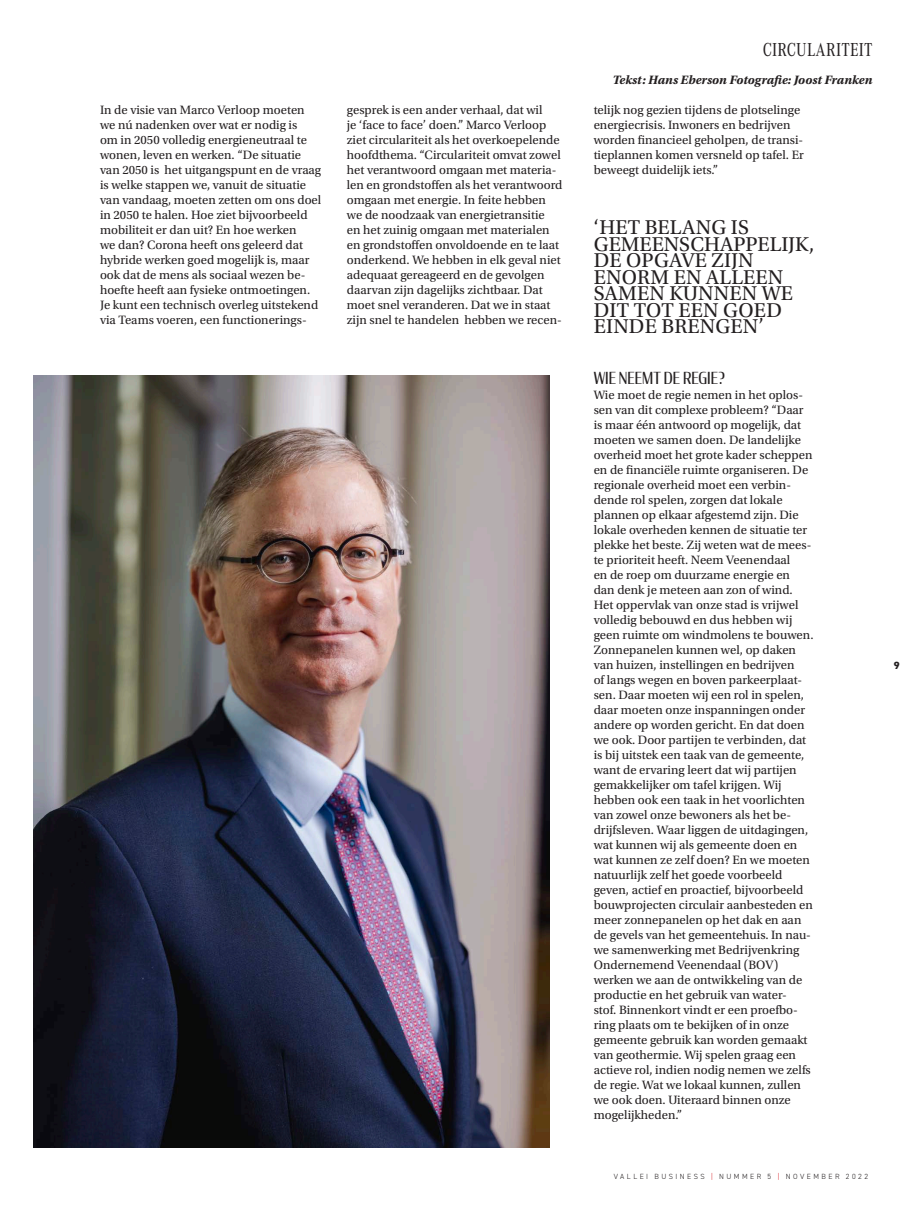
<style>
.page{position:relative;width:915px;height:1212px;background:#fff}
.page>*{position:absolute;margin:0;border:0;box-sizing:border-box;transform-origin:0 0}
.t1{font:21px/16.5px "Utopia Std";letter-spacing:.01em;color:#231f20}
.t2{font:19.5px "Corporate A Cond Pro";letter-spacing:.01em;color:#231f20}
.t3{font:16.5px "Condor Cond";color:#231f20}
.t4{font:12.75px/15px "Utopia Std";color:#231f20}
.t5{font:italic 700 12.75px "Utopia Std";color:#231f20}
.t6{font:800 10.5px "DIN2014";color:#231f20}
.t7{font:300 7.5px "DIN2014";letter-spacing:.325em;color:#231f20}
.s1{color:#d81c23}
</style>
<div class="page">
<img style="left:33px;top:375px;width:516px;height:773px">
<h2 class="t2" style="left:762px;top:36px;width:111px">CIRCULARITEIT</h2>
<p class="t5" style="left:612px;top:72px;width:261px">Tekst: Hans Eberson Fotografie: Joost Franken</p>
<p class="t4" style="left:100px;top:103px;width:223px">In de visie van Marco Verloop moeten we nú nadenken over wat er nodig is<br>om in 2050 volledig energieneutraal te wonen, leven en werken. “De situatie van 2050 is het uitgangspunt en de vraag is welke stappen we, vanuit de situatie van vandaag, moeten zetten om ons doel in 2050 te halen. Hoe ziet bijvoorbeeld mobiliteit er dan uit? En hoe werken<br>we dan? Corona heeft ons geleerd dat hybride werken goed mogelijk is, maar ook dat de mens als sociaal wezen be&shy;hoefte heeft aan fysieke ontmoetingen.<br>Je kunt een technisch overleg uitstekend via Teams voeren, een functionerings-</p>
<p class="t4" style="left:347px;top:103px;width:217px">gesprek is een ander verhaal, dat wil<br>je ‘face to face’ doen.” Marco Verloop ziet circulariteit als het overkoepelende hoofdthema. “Circulariteit omvat zowel het verantwoord omgaan met materia&shy;len en grondstoffen als het verantwoord omgaan met energie. In feite hebben we de noodzaak van energietransitie<br>en het zuinig omgaan met materialen en grondstoffen onvoldoende en te laat onderkend. We hebben in elk geval niet adequaat gereageerd en de gevolgen daarvan zijn dagelijks zichtbaar. Dat moet snel veranderen. Dat we in staat zijn snel te handelen hebben we recen-</p>
<p class="t4" style="left:593px;top:102px;width:211px">telijk nog gezien tijdens de plotselinge energiecrisis. Inwoners en bedrijven worden financieel geholpen, de transi&shy;tieplannen komen versneld op tafel. Er beweegt duidelijk iets.”</p>
<h1 class="t1" style="left:593px;top:220px;width:222px">‘HET BELANG IS<br>GEMEENSCHAPPELIJK,<br>DE OPGAVE ZIJN<br>ENORM EN ALLEEN<br>SAMEN KUNNEN WE<br>DIT TOT EEN GOED<br>EINDE BRENGEN’</h1>
<p class="t3" style="left:593px;top:368px;width:133px">WIE NEEMT DE REGIE?</p>
<p class="t4" style="left:593px;top:388px;width:221px">Wie moet de regie nemen in het oplos&shy;sen van dit complexe probleem? “Daar is maar één antwoord op mogelijk, dat moeten we samen doen. De landelijke overheid moet het grote kader scheppen en de financiële ruimte organiseren. De regionale overheid moet een verbin&shy;dende rol spelen, zorgen dat lokale plannen op elkaar afgestemd zijn. Die lokale overheden kennen de situatie ter plekke het beste. Zij weten wat de mees&shy;te prioriteit heeft. Neem Veenendaal<br>en de roep om duurzame energie en dan denk je meteen aan zon of wind.<br>Het oppervlak van onze stad is vrijwel volledig bebouwd en dus hebben wij geen ruimte om windmolens te bouwen.<br>Zonnepanelen kunnen wel, op daken van huizen, instellingen en bedrijven<br>of langs wegen en boven parkeerplaat&shy;sen. Daar moeten wij een rol in spelen, daar moeten onze inspanningen onder andere op worden gericht. En dat doen we ook. Door partijen te verbinden, dat is bij uitstek een taak van de gemeente, want de ervaring leert dat wij partijen gemakkelijker om tafel krijgen. Wij hebben ook een taak in het voorlichten van zowel onze bewoners als het be&shy;drijfsleven. Waar liggen de uitdagingen, wat kunnen wij als gemeente doen en wat kunnen ze zelf doen? En we moeten natuurlijk zelf het goede voorbeeld geven, actief en proactief, bijvoorbeeld bouwprojecten circulair aanbesteden en meer zonnepanelen op het dak en aan de gevels van het gemeentehuis. In nau&shy;we samenwerking met Bedrijvenkring Ondernemend Veenendaal (BOV) werken we aan de ontwikkeling van de productie en het gebruik van water-<br>stof. Binnenkort vindt er een proefbo&shy;ring plaats om te bekijken of in onze gemeente gebruik kan worden gemaakt van geothermie. Wij spelen graag een actieve rol, indien nodig nemen we zelfs de regie. Wat we lokaal kunnen, zullen we ook doen. Uiteraard binnen onze mogelijkheden.”</p>
<p class="t7" style="left:613px;top:1172px;width:256px">VALLEI BUSINESS <span class="s1">|</span> NUMMER 5 <span class="s1">|</span> NOVEMBER 2022</p>
<p class="t6" style="left:893px;top:658px;width:7px">9</p>
</div>
